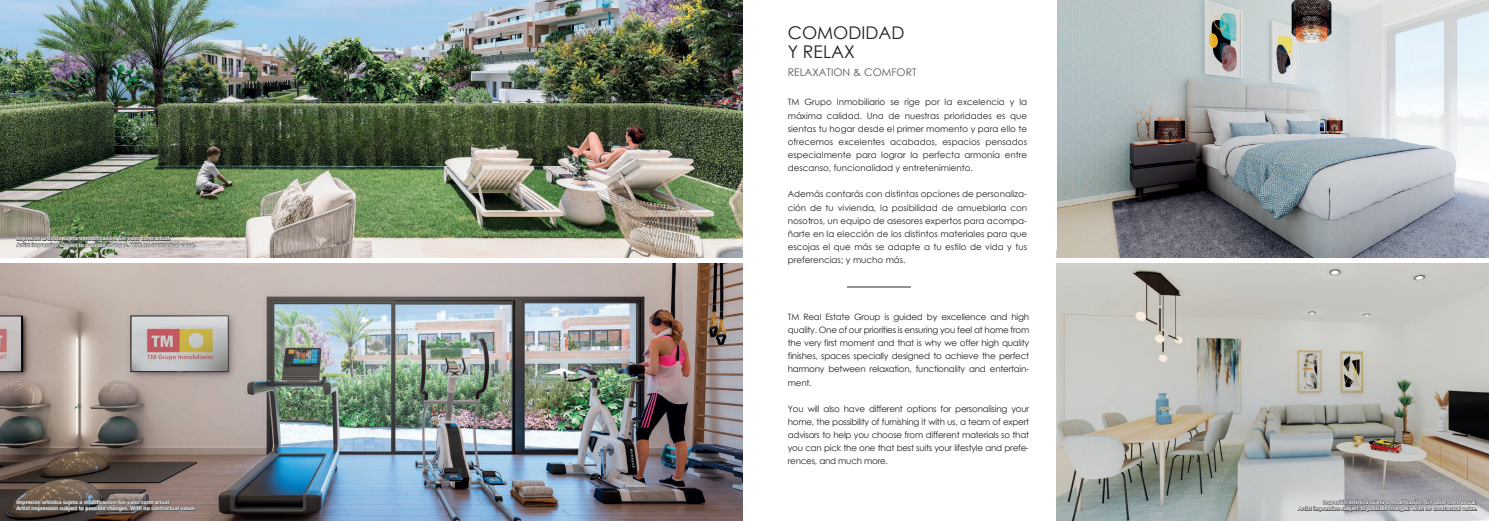
<style>
.page{position:relative;width:1489px;height:521px;background:#fff}
.page>*{position:absolute;margin:0;border:0;box-sizing:border-box;transform-origin:0 0}
.t1{font:17.5px/18.1px "Century Gothic";color:#231f20}
.t2{font:10.5px "Century Gothic";color:#57585a}
.t3{font:8.75px/13.1px "Century Gothic";letter-spacing:-.01em;color:#231f20;text-align:justify}
.t4{font:700 5.25px/6.3px "Frutiger LT Std";color:#fff}
</style>
<div class="page">
<img style="left:0;top:0;width:742px;height:258px">
<img style="left:0;top:263px;width:742px;height:258px">
<img style="left:15px;top:235px;width:180px;height:19px">
<svg style="left:15px;top:499px;width:180px;height:19px;background:#605550"></svg>
<img style="left:1056px;top:251px;width:432px;height:270px">
<hr style="left:847px;top:287px;width:63px;height:1px;background:#939598">
<svg style="left:1296px;top:499px;width:181px;height:19px;background:#9fa1a4"></svg>
<img style="left:1057px;top:0;width:431px;height:258px">
<div style="left:1048px;top:258px;width:440px;height:5px;background:#fff"></div>
<p class="t4" style="left:16px;top:235px;width:181px">Impresión artística sujeta a modificación. Sin valor contractual.<br>Artist impression subject to possible changes. With no contractual value.</p>
<p class="t4" style="left:16px;top:499px;width:181px">Impresión artística sujeta a modificación. Sin valor contractual.<br>Artist impression subject to possible changes. With no contractual value.</p>
<h1 class="t1" style="left:787px;top:24px;width:118px">COMODIDAD<br>Y RELAX</h1>
<p class="t2" style="left:787px;top:65px;width:130px">RELAXATION &amp; COMFORT</p>
<p class="t3" style="left:787px;top:96px;width:241px">TM Grupo Inmobiliario se rige por la excelencia y la máxima calidad. Una de nuestras prioridades es que sientas tu hogar desde el primer momento y para ello te ofrecemos excelentes acabados, espacios pensados especialmente para lograr la perfecta armonía entre descanso, funcionalidad y entretenimiento.</p>
<p class="t3" style="left:787px;top:187px;width:241px">Además contarás con distintas opciones de personaliza&shy;ción de tu vivienda, la posibilidad de amueblarla con nosotros, un equipo de asesores expertos para acompa&shy;ñarte en la elección de los distintos materiales para que escojas el que más se adapte a tu estilo de vida y tus preferencias; y mucho más.</p>
<p class="t3" style="left:787px;top:310px;width:243px">TM Real Estate Group is guided by excellence and high quality. One of our priorities is ensuring you feel at home from the very first moment and that is why we offer high quality finishes, spaces specially designed to achieve the perfect harmony between relaxation, functionality and entertain&shy;ment.</p>
<p class="t3" style="left:787px;top:402px;width:243px">You will also have different options for personalising your home, the possibility of furnishing it with us, a team of expert advisors to help you choose from different materials so that you can pick the one that best suits your lifestyle and prefe&shy;rences, and much more.</p>
<p class="t4" style="left:1297px;top:499px;width:181px;text-align:right">Impresión artística sujeta a modificación. Sin valor contractual.<br>Artist impression subject to possible changes. With no contractual value.</p>
</div>
